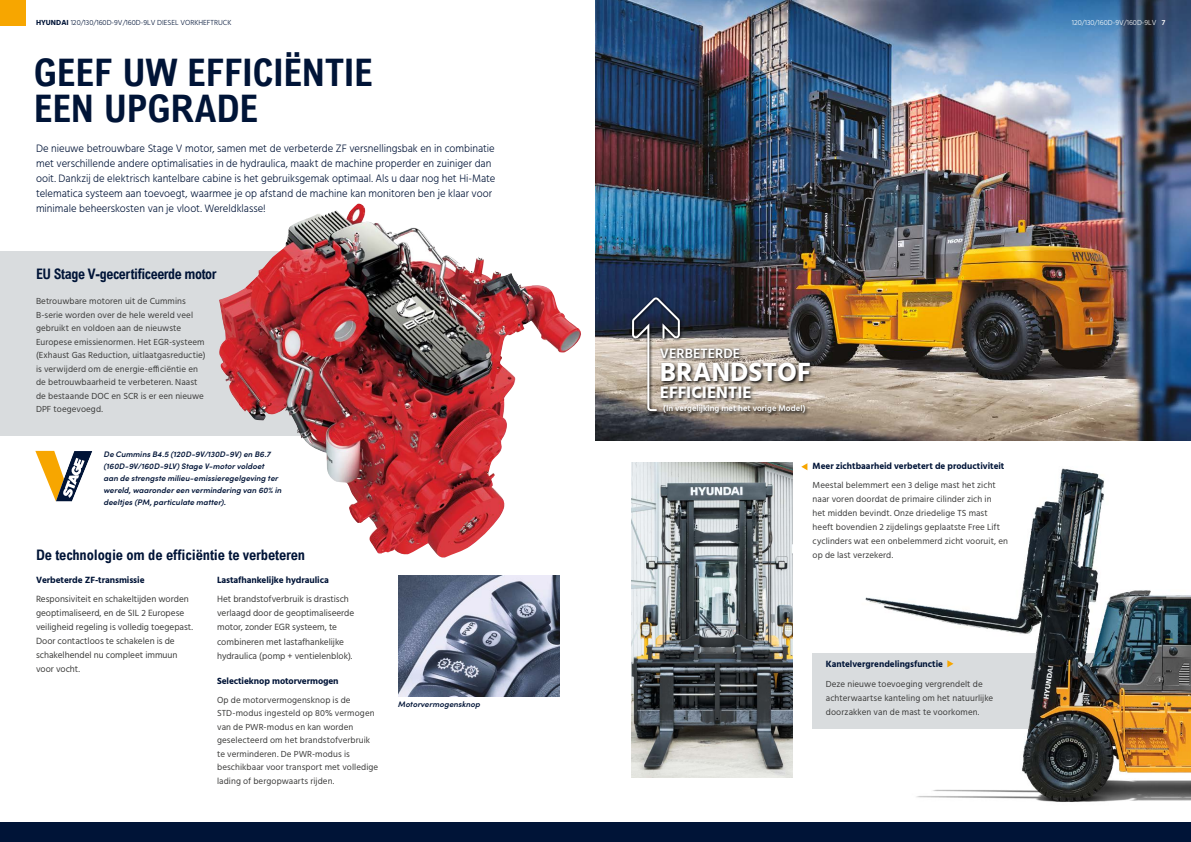
<style>
.page{position:relative;width:1191px;height:842px;background:#fff}
.page>*{position:absolute;margin:0;border:0;box-sizing:border-box;transform-origin:0 0}
.t1{font:700 condensed 38px/36px "Arial";letter-spacing:-.01em;color:#001437}
.t2{font:700 27px "Hind";color:#fff}
.t3{font:700 17px "Hind";color:#fff}
.t4{font:700 condensed 14.5px "Arial";letter-spacing:-.01em;color:#001437}
.t5{font:700 condensed 14.5px "Arial";letter-spacing:-.03em;color:#001437}
.t6{font:600 14px "Hind";color:#fff}
.t7{font:300 11px/15px "Hind";color:#001437}
.t8{font:9.2px/14px "Hind";color:#3c3c3b}
.t9{font:700 9.2px "Hind";letter-spacing:-.01em;color:#001437}
.t10{font:9px/13.5px "Hind";letter-spacing:.01em;color:#3c3c3b}
.t11{font:600 8.5px "Hind";color:#fff}
.t12{font:italic 600 8px/12px "Sofia Pro";letter-spacing:.005em;color:#001437}
.t13{font:300 7.5px "Hind";color:#001437}
.t14{font:300 7.5px "Hind";color:#fff}
.s1{font-weight:700}
.s2{font-weight:600}
</style>
<div class="page">
<img style="left:865px;top:468px;width:326px;height:334px">
<img style="left:812px;top:653px;width:379px;height:76px">
<img style="left:595px;top:0;width:596px;height:441px">
<div style="left:0;top:251px;width:349px;height:184px;background:#d9dcde"></div>
<div style="left:0;top:822px;width:1191px;height:20px;background:#001437"></div>
<img style="left:398px;top:576px;width:161px;height:120px">
<div style="left:0;top:0;width:26px;height:26px;background:#f7a600"></div>
<svg style="left:947px;top:660px;width:6px;height:7px"></svg>
<svg style="left:35px;top:451px;width:57px;height:50px"></svg>
<img style="left:217px;top:204px;width:364px;height:353px">
<img style="left:631px;top:463px;width:161px;height:315px">
<svg style="left:801px;top:463px;width:6px;height:7px"></svg>
<svg style="left:630px;top:296px;width:184px;height:121px;background:#716a66"></svg>
<svg style="left:630px;top:296px;width:51px;height:117px;background:#838080"></svg>
<p class="t13" style="left:36px;top:17px;width:197px"><span class="s1">HYUNDAI</span> 120/130/160D-9V/160D-9LV DIESEL VORKHEFTRUCK</p>
<p class="t14" style="left:1071px;top:17px;width:95px">120/130/160D-9V/160D-9LV <span class="s2">7</span></p>
<h1 class="t1" style="left:34px;top:55px;width:341px">GEEF UW EFFICIËNTIE<br>EEN UPGRADE</h1>
<p class="t7" style="left:36px;top:141px;width:461px">De nieuwe betrouwbare Stage V motor, samen met de verbeterde ZF versnellingsbak en in combinatie met verschillende andere optimalisaties in de hydraulica, maakt de machine properder en zuiniger dan ooit. Dankzij de elektrisch kantelbare cabine is het gebruiksgemak optimaal. Als u daar nog het Hi-Mate telematica systeem aan toevoegt, waarmee je op afstand de machine kan monitoren ben je klaar voor minimale beheerskosten van je vloot. Wereldklasse!</p>
<h3 class="t5" style="left:36px;top:266px;width:182px">EU Stage V-gecertificeerde motor</h3>
<p class="t10" style="left:36px;top:295px;width:171px">Betrouwbare motoren uit de Cummins B-serie worden over de hele wereld veel gebruikt en voldoen aan de nieuwste Europese emissienormen. Het EGR-systeem (Exhaust Gas Reduction, uitlaatgasreductie) is verwijderd om de energie-efficiëntie en de betrouwbaarheid te verbeteren. Naast de bestaande DOC en SCR is er een nieuwe DPF toegevoegd.</p>
<p class="t12" style="left:104px;top:447px;width:179px">De Cummins B4.5 (120D-9V/130D-9V) en B6.7 (160D-9V/160D-9LV) Stage V-motor voldoet<br>aan de strengste milieu-emissieregelgeving ter wereld, waaronder een vermindering van 60% in deeltjes (PM, particulate matter).</p>
<h3 class="t4" style="left:36px;top:547px;width:271px">De technologie om de efficiëntie te verbeteren</h3>
<p class="t9" style="left:36px;top:574px;width:110px">Verbeterde ZF-transmissie</p>
<p class="t8" style="left:36px;top:593px;width:159px">Responsiviteit en schakeltijden worden geoptimaliseerd, en de SIL 2 Europese veiligheid regeling is volledig toegepast.<br>Door contactloos te schakelen is de schakelhendel nu compleet immuun voor vocht.</p>
<p class="t9" style="left:217px;top:574px;width:113px">Lastafhankelijke hydraulica</p>
<p class="t8" style="left:217px;top:593px;width:139px">Het brandstofverbruik is drastisch verlaagd door de geoptimaliseerde motor, zonder EGR systeem, te combineren met lastafhankelijke hydraulica (pomp + ventielenblok).</p>
<p class="t9" style="left:217px;top:675px;width:123px">Selectieknop motorvermogen</p>
<p class="t10" style="left:217px;top:694px;width:163px">Op de motorvermogensknop is de STD-modus ingesteld op 80% vermogen van de PWR-modus en kan worden geselecteerd om het brandstofverbruik te verminderen. De PWR-modus is beschikbaar voor transport met volledige lading of bergopwaarts rijden.</p>
<p class="t12" style="left:398px;top:698px;width:84px">Motorvermogensknop</p>
<h3 class="t6" style="left:660px;top:343px;width:82px">VERBETERDE</h3>
<h2 class="t2" style="left:660px;top:356px;width:152px">BRANDSTOF</h2>
<h3 class="t3" style="left:660px;top:382px;width:93px">EFFICIENTIE</h3>
<p class="t11" style="left:663px;top:403px;width:144px">(In vergelijking met het vorige Model)</p>
<p class="t9" style="left:812px;top:460px;width:193px">Meer zichtbaarheid verbetert de productiviteit</p>
<p class="t10" style="left:812px;top:479px;width:197px;line-height:14px">Meestal belemmert een 3 delige mast het zicht naar voren doordat de primaire cilinder zich in<br>het midden bevindt. Onze driedelige TS mast heeft bovendien 2 zijdelings geplaatste Free Lift cyclinders wat een onbelemmerd zicht vooruit, en op de last verzekerd.</p>
<p class="t9" style="left:826px;top:659px;width:119px">Kantelvergrendelingsfunctie</p>
<p class="t10" style="left:826px;top:677px;width:169px;line-height:14px">Deze nieuwe toevoeging vergrendelt de achterwaartse kanteling om het natuurlijke doorzakken van de mast te voorkomen.</p>
</div>
